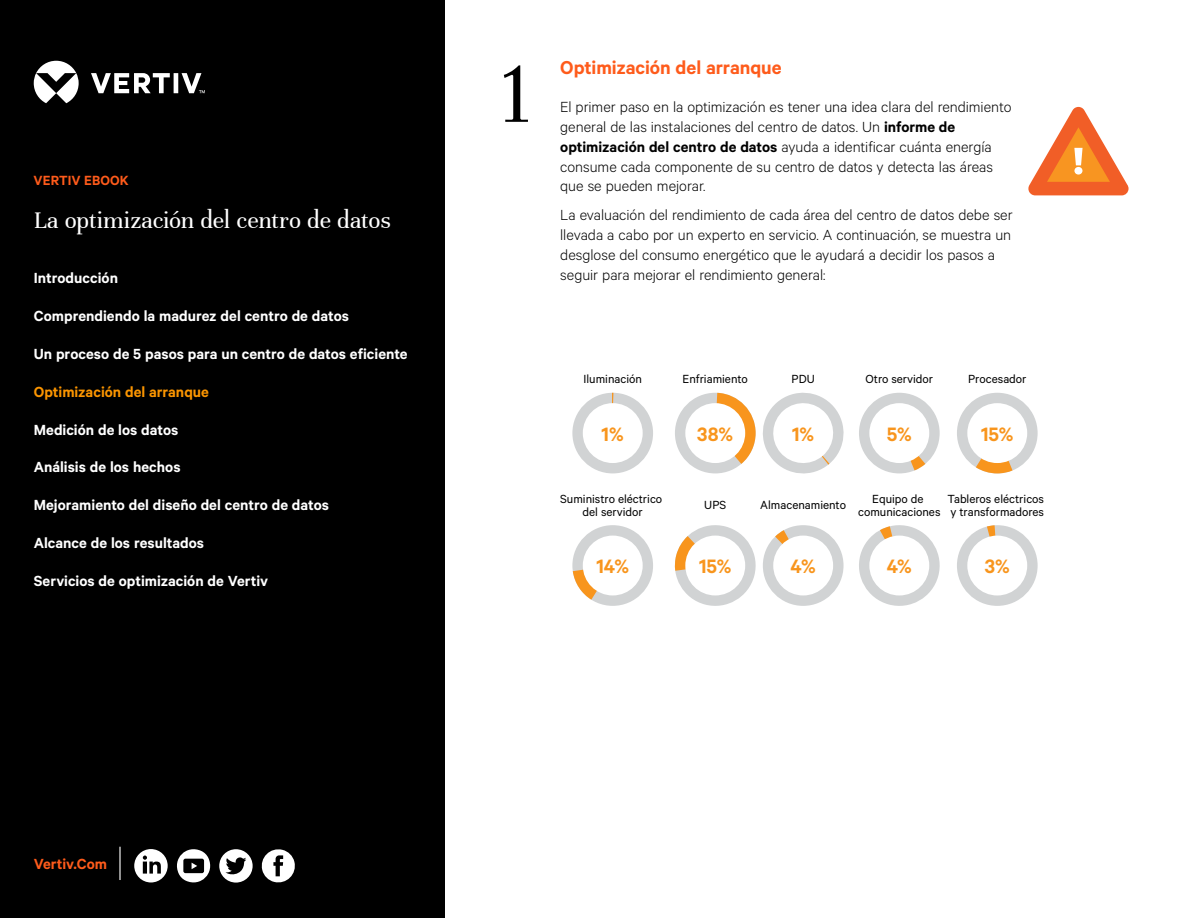
<style>
.page{position:relative;width:1188px;height:918px;background:#fff}
.page>*{position:absolute;margin:0;border:0;box-sizing:border-box;transform-origin:0 0}
.t1{font:91.5px "Unna";color:#000}
.t2{font:25.5px "Unna";letter-spacing:-.01em;color:#fff}
.t3{font:600 21.9px "Calibre";color:#f8951d}
.t4{font:600 21px "Calibre";letter-spacing:-.005em;color:#fe5b1b}
.t5{font:300 16.5px/19.8px "Calibre";color:#000}
.t6{font:600 16.5px "Calibre";color:#fff}
.t7{font:600 16.5px "Calibre";color:#fb9500}
.t8{font:600 16.5px "Calibre";color:#fe5b1b}
.t9{font:600 15px "Calibre";letter-spacing:.005em;color:#fe5b1b}
.t10{font:13.2px/13.2px "Calibre";color:#000;text-align:center}
.s1{font-weight:600}
</style>
<div class="page">
<div style="left:0;top:0;width:444px;height:918px;background:#000"></div>
<svg style="left:34px;top:61px;width:171px;height:42px"></svg>
<hr style="left:119px;top:847px;width:2px;height:33px;background:#fff">
<svg style="left:134px;top:849px;width:34px;height:33px"></svg>
<svg style="left:177px;top:849px;width:33px;height:34px"></svg>
<svg style="left:219px;top:849px;width:33px;height:34px"></svg>
<svg style="left:262px;top:849px;width:33px;height:34px"></svg>
<svg style="left:1028px;top:107px;width:101px;height:88px"></svg>
<div style="left:572px;top:393px;width:81px;height:80px;background:#d1d3d4;border-radius:50%"></div>
<div style="left:583px;top:403px;width:60px;height:60px;background:#fff;border-radius:50%"></div>
<div style="left:957px;top:525px;width:81px;height:81px;background:#d1d3d4;border-radius:50%"></div>
<svg style="left:987px;top:525px;width:10px;height:13px"></svg>
<div style="left:967px;top:536px;width:60px;height:59px;background:#fff;border-radius:50%"></div>
<div style="left:572px;top:525px;width:81px;height:81px;background:#d1d3d4;border-radius:50%"></div>
<svg style="left:573px;top:569px;width:40px;height:31px"></svg>
<div style="left:583px;top:536px;width:60px;height:59px;background:#fff;border-radius:50%"></div>
<div style="left:859px;top:393px;width:81px;height:80px;background:#d1d3d4;border-radius:50%"></div>
<svg style="left:904px;top:449px;width:21px;height:21px"></svg>
<div style="left:869px;top:403px;width:60px;height:60px;background:#fff;border-radius:50%"></div>
<div style="left:675px;top:393px;width:81px;height:80px;background:#d1d3d4;border-radius:50%"></div>
<svg style="left:715px;top:392px;width:129px;height:82px"></svg>
<div style="left:685px;top:403px;width:60px;height:60px;background:#fff;border-radius:50%"></div>
<div style="left:957px;top:393px;width:81px;height:80px;background:#d1d3d4;border-radius:50%"></div>
<svg style="left:976px;top:459px;width:37px;height:14px"></svg>
<div style="left:967px;top:403px;width:60px;height:60px;background:#fff;border-radius:50%"></div>
<svg style="left:674px;top:525px;width:82px;height:81px"></svg>
<div style="left:685px;top:536px;width:60px;height:59px;background:#fff;border-radius:50%"></div>
<div style="left:763px;top:525px;width:81px;height:81px;background:#d1d3d4;border-radius:50%"></div>
<svg style="left:775px;top:530px;width:28px;height:22px"></svg>
<div style="left:773px;top:536px;width:60px;height:59px;background:#fff;border-radius:50%"></div>
<svg style="left:859px;top:525px;width:81px;height:81px"></svg>
<div style="left:869px;top:536px;width:60px;height:59px;background:#fff;border-radius:50%"></div>
<p class="t9" style="left:34px;top:172px;width:97px">VERTIV EBOOK</p>
<h2 class="t2" style="left:34px;top:206px;width:359px">La optimización del centro de datos</h2>
<p class="t6" style="left:34px;top:269px;width:86px">Introducción</p>
<p class="t6" style="left:34px;top:306px;width:317px">Comprendiendo la madurez del centro de datos</p>
<p class="t6" style="left:34px;top:344px;width:375px">Un proceso de 5 pasos para un centro de datos eficiente</p>
<p class="t7" style="left:34px;top:382px;width:177px">Optimización del arranque</p>
<p class="t6" style="left:34px;top:420px;width:146px">Medición de los datos</p>
<p class="t6" style="left:34px;top:458px;width:148px">Análisis de los hechos</p>
<p class="t6" style="left:34px;top:495px;width:297px">Mejoramiento del diseño del centro de datos</p>
<p class="t6" style="left:34px;top:533px;width:172px">Alcance de los resultados</p>
<p class="t6" style="left:34px;top:571px;width:236px">Servicios de optimización de Vertiv</p>
<h1 class="t1" style="left:498px;top:41px;width:37px">1</h1>
<p class="t4" style="left:560px;top:55px;width:223px">Optimización del arranque</p>
<p class="t5" style="left:560px;top:96px;width:453px">El primer paso en la optimización es tener una idea clara del rendimiento general de las instalaciones del centro de datos. Un <span class="s1">informe de optimización del centro de datos</span> ayuda a identificar cuánta energía consume cada componente de su centro de datos y detecta las áreas que se pueden mejorar.</p>
<p class="t5" style="left:560px;top:204px;width:454px">La evaluación del rendimiento de cada área del centro de datos debe ser llevada a cabo por un experto en servicio. A continuación, se muestra un desglose del consumo energético que le ayudará a decidir los pasos a seguir para mejorar el rendimiento general:</p>
<p class="t10" style="left:683px;top:372px;width:67px">Enfriamiento</p>
<p class="t10" style="left:584px;top:372px;width:60px">Iluminación</p>
<p class="t10" style="left:792px;top:372px;width:25px">PDU</p>
<p class="t10" style="left:865px;top:372px;width:69px">Otro servidor</p>
<p class="t10" style="left:968px;top:372px;width:60px">Procesador</p>
<h3 class="t3" style="left:602px;top:421px;width:24px">1%</h3>
<h3 class="t3" style="left:792px;top:421px;width:24px">1%</h3>
<h3 class="t3" style="left:697px;top:421px;width:38px">38%</h3>
<h3 class="t3" style="left:981px;top:421px;width:34px">15%</h3>
<h3 class="t3" style="left:887px;top:421px;width:26px">5%</h3>
<p class="t10" style="left:560px;top:491px;width:104px">Suministro eléctrico del servidor</p>
<h3 class="t3" style="left:596px;top:553px;width:34px">14%</h3>
<p class="t10" style="left:704px;top:498px;width:23px">UPS</p>
<h3 class="t3" style="left:699px;top:553px;width:34px">15%</h3>
<p class="t10" style="left:760px;top:498px;width:87px">Almacenamiento</p>
<p class="t10" style="left:858px;top:491px;width:84px">Equipo de comunicaciones</p>
<p class="t10" style="left:948px;top:491px;width:98px;text-align:left">Tableros eléctricos y transformadores</p>
<h3 class="t3" style="left:791px;top:553px;width:27px">4%</h3>
<h3 class="t3" style="left:887px;top:553px;width:27px">4%</h3>
<h3 class="t3" style="left:985px;top:553px;width:26px">3%</h3>
<p class="t8" style="left:34px;top:854px;width:75px">Vertiv.Com</p>
</div>
